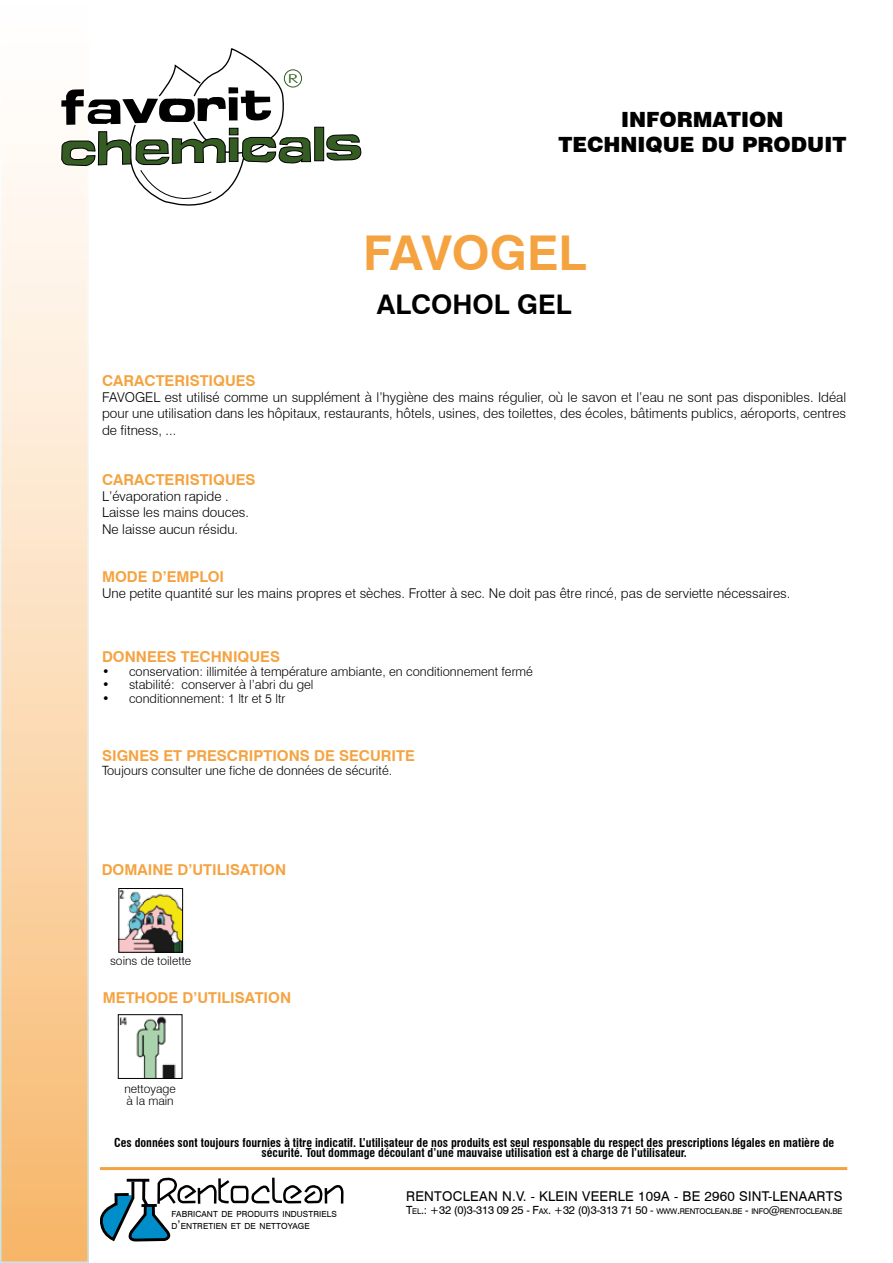
<style>
.page{position:relative;width:893px;height:1263px;background:#fff}
.page>*{position:absolute;margin:0;border:0;box-sizing:border-box;transform-origin:0 0}
.t1{font:700 48px "Swiss 721 BT";color:#f5a341}
.t2{font:700 27px "Swiss 721 BT";color:#000}
.t3{font:900 21px/25.2px "Swiss 721 BT";color:#000;text-align:center}
.t4{font:700 15px "Swiss 721 BT";color:#f5a341}
.t5{font:300 13.5px/16.2px "Swiss 721 BT";color:#000;text-align:justify}
.t6{font:13.5px "Swiss 721 BT";letter-spacing:.02em;color:#000}
.t7{font:300 12.75px "Swiss 721 BT";color:#000}
.t8{font:300 12.45px "Futura BT";color:#355d23;scale:1.67 1}
.t9{font:700 condensed 12px/10.5px "Swiss 721 BT";color:#000;text-align:center}
.t10{font:300 12px/12px "Swiss 721 BT";color:#000}
.t11{font:11.25px "Swiss 721 BT";letter-spacing:-.02em;color:#000}
.t12{font:8.4px "Swiss 721 BT";letter-spacing:.015em;color:#000}
.s1{font-size:7.8px}
.s2{font-size:12px}
</style>
<div class="page">
<hr style="left:100px;top:1167px;width:747px;height:3px;background:#f5a341">
<svg style="left:0;top:148px;width:89px;height:1115px;background:#fadab5"></svg>
<img style="left:120px;top:890px;width:61px;height:61px">
<div style="left:118px;top:888px;width:65px;height:65px;border:1px solid #000"></div>
<img style="left:120px;top:1016px;width:56px;height:61px">
<div style="left:118px;top:1014px;width:64px;height:65px;border:1px solid #000"></div>
<div style="left:314px;top:127px;width:10px;height:34px;background:#355d23;border:1px solid #000"></div>
<svg style="left:326px;top:134px;width:35px;height:27px"></svg>
<svg style="left:61px;top:48px;width:251px;height:166px"></svg>
<div style="left:286px;top:151px;width:17px;height:6px;background:#fff;border-radius:50%"></div>
<div style="left:285px;top:150px;width:18px;height:7px;border:1px solid #000;border-radius:50%"></div>
<div style="left:284px;top:69px;width:18px;height:19px;border:1px solid #355d23;border-radius:50%"></div>
<svg style="left:100px;top:1178px;width:243px;height:63px"></svg>
<p class="t8" style="left:287px;top:71px;width:8px">R</p>
<h3 class="t3" style="left:558px;top:107px;width:289px">INFORMATION<br>TECHNIQUE DU PRODUIT</h3>
<h1 class="t1" style="left:363px;top:224px;width:225px">FAVOGEL</h1>
<h2 class="t2" style="left:377px;top:288px;width:196px">ALCOHOL GEL</h2>
<p class="t4" style="left:102px;top:371px;width:155px">CARACTERISTIQUES</p>
<p class="t5" style="left:102px;top:389px;width:746px">FAVOGEL est utilisé comme un supplément à l’hygiène des mains régulier, où le savon et l’eau ne sont pas disponibles. Idéal pour une utilisation dans les hôpitaux, restaurants, hôtels, usines, des toilettes, des écoles, bâtiments publics, aéroports, centres de fitness, ...</p>
<p class="t4" style="left:102px;top:470px;width:155px">CARACTERISTIQUES</p>
<p class="t5" style="left:102px;top:488px;width:148px;text-align:left">L’évaporation rapide .<br>Laisse les mains douces.<br>Ne laisse aucun résidu.</p>
<p class="t4" style="left:102px;top:568px;width:124px">MODE D’EMPLOI</p>
<p class="t5" style="left:102px;top:585px;width:690px">Une petite quantité sur les mains propres et sèches. Frotter à sec. Ne doit pas être rincé, pas de serviette nécessaires.</p>
<p class="t4" style="left:102px;top:648px;width:179px">DONNEES TECHNIQUES</p>
<p class="t7" style="left:102px;top:663px;width:432px">• conservation: illimitée à température ambiante, en conditionnement fermé</p>
<p class="t7" style="left:102px;top:677px;width:213px">• stabilité: conserver à l’abri du gel</p>
<p class="t7" style="left:102px;top:690px;width:185px">• conditionnement: 1 ltr et 5 ltr</p>
<p class="t4" style="left:102px;top:747px;width:314px">SIGNES ET PRESCRIPTIONS DE SECURITE</p>
<p class="t7" style="left:102px;top:762px;width:292px">Toujours consulter une fiche de données de sécurité.</p>
<p class="t4" style="left:102px;top:860px;width:186px">DOMAINE D’UTILISATION</p>
<p class="t10" style="left:110px;top:954px;width:83px">soins de toilette</p>
<p class="t4" style="left:103px;top:988px;width:190px">METHODE D’UTILISATION</p>
<p class="t10" style="left:124px;top:1083px;width:53px">nettoyage à la main</p>
<p class="t9" style="left:114px;top:1137px;width:722px">Ces données sont toujours fournies à titre indicatif. L’utilisateur de nos produits est seul responsable du respect des prescriptions légales en matière de sécurité. Tout dommage découlant d’une mauvaise utilisation est à charge de l’utilisateur.</p>
<p class="t6" style="left:406px;top:1188px;width:194px">RENTOCLEAN N.V. - KLE IN VEERLE</p>
<p class="t6" style="left:638px;top:1188px;width:152px">109A - BE 2960 SINT-LENAARTS</p>
<p class="t12" style="left:172px;top:1209px;width:167px">FABRICANT DE PRODUITS INDUSTRIELS</p>
<p class="t11" style="left:406px;top:1203px;width:438px">T<span class="s1">EL</span>.: +32 (0)3-313 09 25 - F<span class="s1">AX</span>. +32 (0)3-313 71 50 - <span class="s1">WWW</span>.<span class="s1">RENTOCLEAN</span>.<span class="s1">BE</span> - <span class="s1">INFO</span>@<span class="s1">RENTOCLEAN</span>.<span class="s1">BE</span></p>
<p class="t12" style="left:172px;top:1221px;width:140px">D<span class="s2">’</span>ENTRETIEN ET DE NETTOYAGE</p>
</div>
